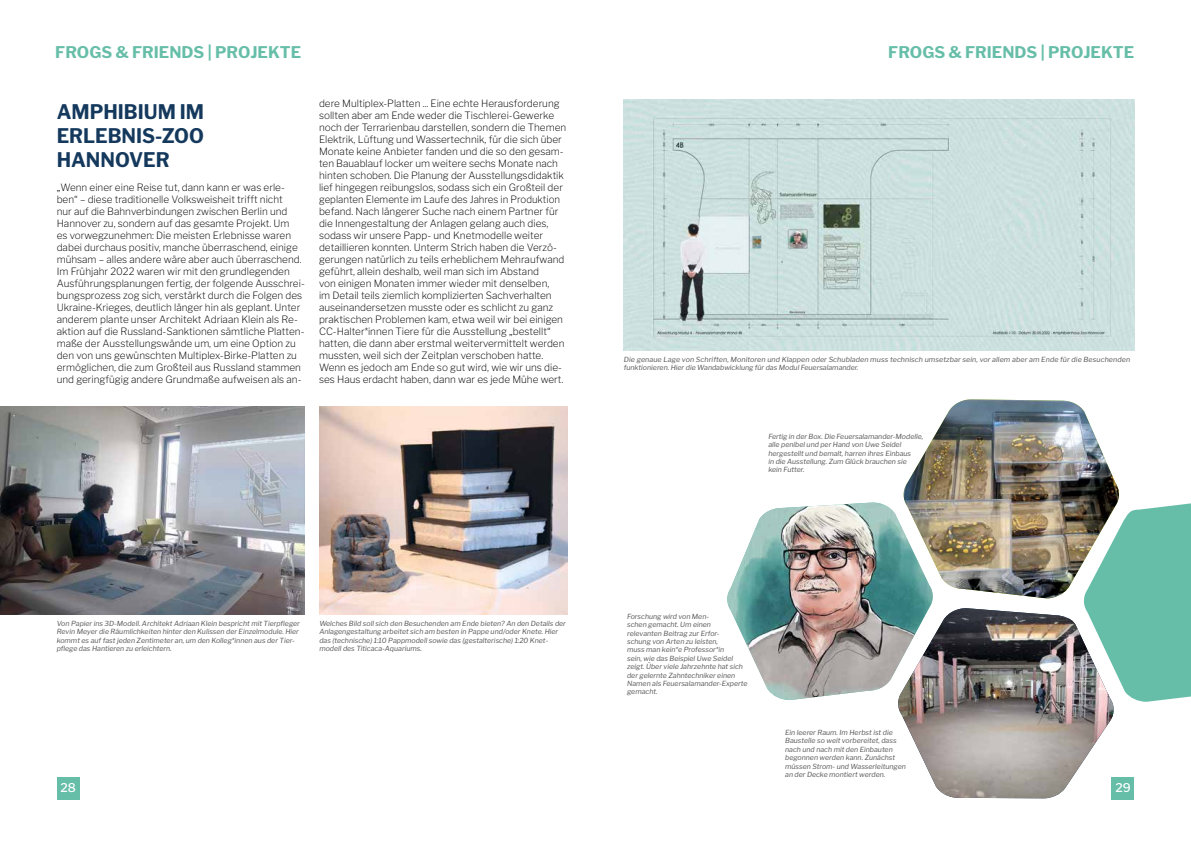
<style>
.page{position:relative;width:1191px;height:842px;background:#fff}
.page>*{position:absolute;margin:0;border:0;box-sizing:border-box;transform-origin:0 0}
.t1{font:700 20px/24px "Libre Franklin";color:#14395d;text-align:justify;scale:.96 1}
.t2{font:700 16px "Libre Franklin";color:#66bea8}
.t3{font:500 12px "Libre Franklin";color:#fff}
.t4{font:200 10px/12px "Libre Franklin";color:#000}
.t5{font:italic 7px/8.4px "Libre Franklin";color:#575756}
</style>
<div class="page">
<img style="left:903px;top:399px;width:216px;height:199px">
<img style="left:898px;top:608px;width:216px;height:190px">
<img style="left:727px;top:502px;width:206px;height:198px">
<div style="left:57px;top:777px;width:22px;height:22px;background:#66bea8"></div>
<div style="left:1111px;top:777px;width:23px;height:22px;background:#66bea8"></div>
<img style="left:319px;top:406px;width:248px;height:208px">
<img style="left:0;top:406px;width:305px;height:208px">
<img style="left:623px;top:99px;width:511px;height:251px">
<svg style="left:1082px;top:499px;width:109px;height:203px"></svg>
<h2 class="t2" style="left:55px;top:43px;width:247px">FROGS &amp; FRIENDS | PROJEKTE</h2>
<h2 class="t2" style="left:888px;top:43px;width:247px">FROGS &amp; FRIENDS | PROJEKTE</h2>
<h1 class="t1" style="left:57px;top:99px;width:155px">AMPHIBIUM IM ERLEBNIS-ZOO HANNOVER</h1>
<p class="t4" style="left:57px;top:181px;width:250px">„Wenn einer eine Reise tut, dann kann er was erle&shy;ben“ – diese traditionelle Volksweisheit trifft nicht<br>nur auf die Bahnverbindungen zwischen Berlin und Hannover zu, sondern auf das gesamte Projekt. Um<br>es vorwegzunehmen: Die meisten Erlebnisse waren dabei durchaus positiv, manche überraschend, einige mühsam – alles andere wäre aber auch überraschend.<br>Im Frühjahr 2022 waren wir mit den grundlegenden Ausführungsplanungen fertig, der folgende Ausschrei&shy;bungsprozess zog sich, verstärkt durch die Folgen des Ukraine-Krieges, deutlich länger hin als geplant. Unter anderem plante unser Architekt Adriaan Klein als Re&shy;aktion auf die Russland-Sanktionen sämtliche Platten&shy;maße der Ausstellungswände um, um eine Option zu den von uns gewünschten Multiplex-Birke-Platten zu ermöglichen, die zum Großteil aus Russland stammen und geringfügig andere Grundmaße aufweisen als an-</p>
<p class="t4" style="left:319px;top:97px;width:249px">dere Multiplex-Platten ... Eine echte Herausforderung sollten aber am Ende weder die Tischlerei-Gewerke noch der Terrarienbau darstellen, sondern die Themen Elektrik, Lüftung und Wassertechnik, für die sich über Monate keine Anbieter fanden und die so den gesam&shy;ten Bauablauf locker um weitere sechs Monate nach hinten schoben. Die Planung der Ausstellungsdidaktik lief hingegen reibungslos, sodass sich ein Großteil der geplanten Elemente im Laufe des Jahres in Produktion befand. Nach längerer Suche nach einem Partner für die Innengestaltung der Anlagen gelang auch dies, sodass wir unsere Papp- und Knetmodelle weiter detaillieren konnten. Unterm Strich haben die Verzö&shy;gerungen natürlich zu teils erheblichem Mehraufwand geführt, allein deshalb, weil man sich im Abstand<br>von einigen Monaten immer wieder mit denselben,<br>im Detail teils ziemlich komplizierten Sachverhalten auseinandersetzen musste oder es schlicht zu ganz praktischen Problemen kam, etwa weil wir bei einigen CC-Halter*innen Tiere für die Ausstellung „bestellt“ hatten, die dann aber erstmal weitervermittelt werden mussten, weil sich der Zeitplan verschoben hatte.<br>Wenn es jedoch am Ende so gut wird, wie wir uns die&shy;ses Haus erdacht haben, dann war es jede Mühe wert.</p>
<p class="t5" style="left:624px;top:355px;width:508px">Die genaue Lage von Schriften, Monitoren und Klappen oder Schubladen muss technisch umsetzbar sein, vor allem aber am Ende für die Besuchenden funktionieren. Hier die Wandabwicklung für das Modul Feuersalamander.</p>
<p class="t5" style="left:768px;top:432px;width:156px">Fertig in der Box. Die Feuersalamander-Modelle, alle penibel und per Hand von Uwe Seidel hergestellt und bemalt, harren ihres Einbaus<br>in die Ausstellung. Zum Glück brauchen sie<br>kein Futter.</p>
<p class="t5" style="left:57px;top:619px;width:245px">Von Papier ins 3D-Modell. Architekt Adriaan Klein bespricht mit Tierpfleger Revin Meyer die Räumlichkeiten hinter den Kulissen der Einzelmodule. Hier kommt es auf fast jeden Zentimeter an, um den Kolleg*innen aus der Tier&shy;pflege das Hantieren zu erleichtern.</p>
<p class="t5" style="left:319px;top:619px;width:248px">Welches Bild soll sich den Besuchenden am Ende bieten? An den Details der Anlagengestaltung arbeitet sich am besten in Pappe und/oder Knete. Hier das (technische) 1:10 Pappmodell sowie das (gestalterische) 1:20 Knet&shy;modell des Titicaca-Aquariums.</p>
<p class="t5" style="left:627px;top:612px;width:122px">Forschung wird von Men-<br>schen gemacht. Um einen relevanten Beitrag zur Erfor-<br>schung von Arten zu leisten,<br>muss man kein*e Professor*in<br>sein, wie das Beispiel Uwe Seidel zeigt. Über viele Jahrzehnte hat sich der gelernte Zahntechniker einen<br>Namen als Feuersalamander-Experte gemacht.</p>
<p class="t5" style="left:785px;top:728px;width:122px">Ein leerer Raum. Im Herbst ist die<br>Baustelle so weit vorbereitet, dass nach und nach mit den Einbauten begonnen werden kann. Zunächst müssen Strom- und Wasserleitungen an der Decke montiert werden.</p>
<p class="t3" style="left:61px;top:781px;width:17px">28</p>
<p class="t3" style="left:1115px;top:781px;width:17px">29</p>
</div>
